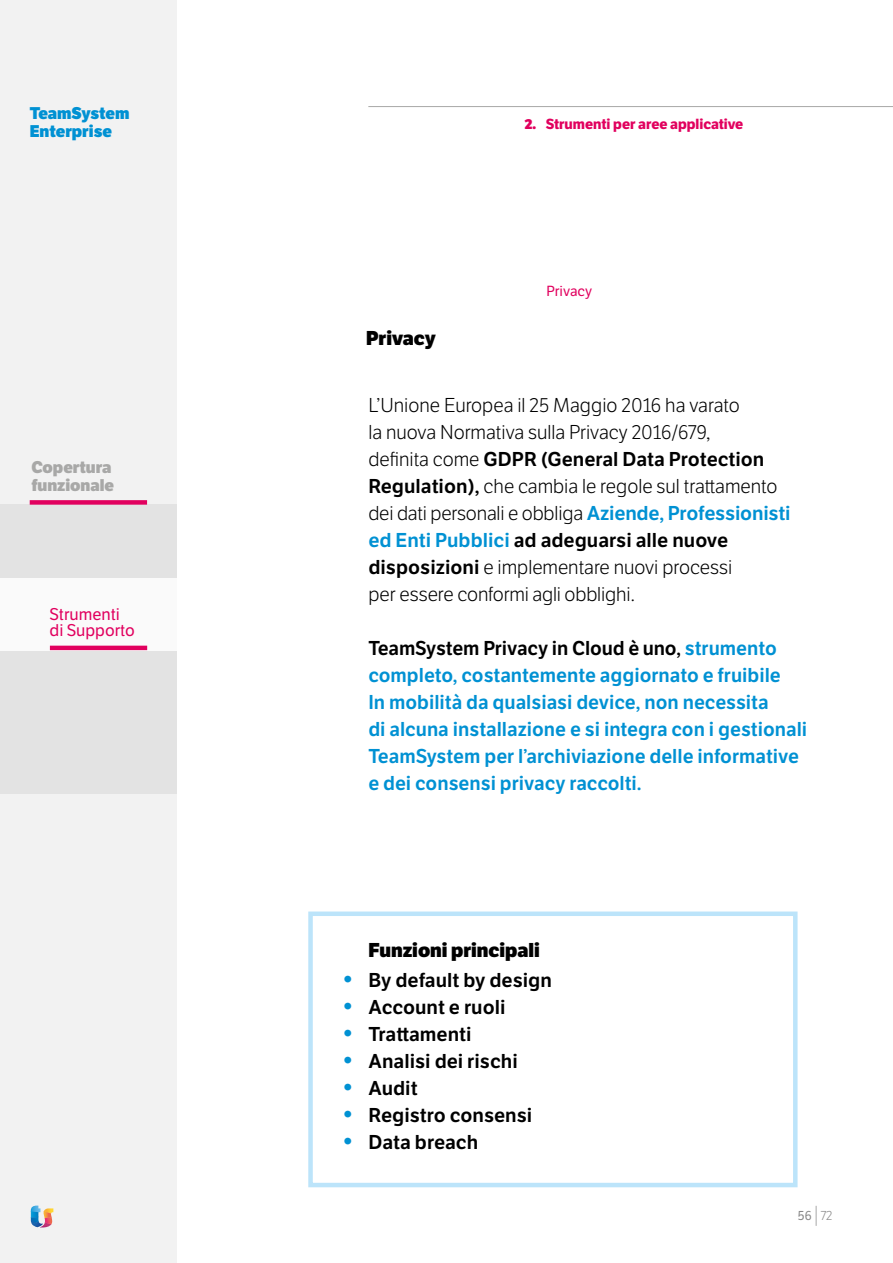
<style>
.page{position:relative;width:893px;height:1263px;background:#fff}
.page>*{position:absolute;margin:0;border:0;box-sizing:border-box;transform-origin:0 0}
.t1{font:300 19.5px/27px "LFT Etica";color:#000}
.t2{font:600 19.5px/27px "LFT Etica";color:#0091d3}
.t3{font:600 19.5px "LFT Etica";color:#000}
.t4{font:800 19.5px "LFT Etica";color:#000}
.t5{font:800 16.5px/18px "LFT Etica";color:#0091d3}
.t6{font:16.5px/16.5px "LFT Etica";color:#e1005e}
.t7{font:800 16.5px/17.2px "LFT Etica";color:#a8a8a7}
.t8{font:700 14.25px "LFT Etica";color:#e1005e}
.t9{font:14.25px "LFT Etica";color:#e1005e}
.t10{font:12.75px "LFT Etica";color:#878787}
.s1{font-weight:800}
.s2{font-weight:600}
.s3{font-weight:600;color:#0091d3}
.s4{color:#000}
.s5{font-size:25.5px;color:#0091d3}
.s6{font-weight:300}
</style>
<div class="page">
<svg style="left:816px;top:1206px;width:1px;height:20px"></svg>
<div style="left:0;top:0;width:177px;height:1263px;background:#f2f2f2"></div>
<svg style="left:31px;top:1205px;width:22px;height:22px"></svg>
<div style="left:0;top:504px;width:177px;height:290px;background:#e3e3e3"></div>
<div style="left:0;top:578px;width:177px;height:72px;background:#fafafa"></div>
<hr style="left:50px;top:646px;width:97px;height:4px;background:#e1005e">
<div style="left:308px;top:911px;width:489px;height:276px;border:4px solid #bce4fa"></div>
<hr style="left:368px;top:106px;width:525px;height:1px;background:#a8a8a7">
<div style="left:30px;top:500px;width:117px;height:5px;background:#e1005e"></div>
<p class="t5" style="left:30px;top:105px;width:101px">TeamSystem<br>Enterprise</p>
<p class="t7" style="left:32px;top:459px;width:84px">Copertura funzionale</p>
<p class="t6" style="left:50px;top:606px;width:87px">Strumenti di Supporto</p>
<p class="t8" style="left:524px;top:116px;width:220px"><span class="s1">2.</span> Strumenti per aree applicative</p>
<p class="t4" style="left:366px;top:326px;width:71px">Privacy</p>
<p class="t9" style="left:547px;top:282px;width:47px">Privacy</p>
<p class="t1" style="left:368px;top:393px;width:424px">L’Unione Europea il 25 Maggio 2016 ha varato<br>la nuova Normativa sulla Privacy 2016/679,<br>definita come <span class="s2">GDPR (General Data Protection Regulation),</span> che cambia le regole sul trattamento dei dati personali e obbliga <span class="s3">Aziende, Professionisti ed Enti Pubblici</span> <span class="s2">ad adeguarsi alle nuove disposizioni</span> e implementare nuovi processi<br>per essere conformi agli obblighi.</p>
<p class="t2" style="left:368px;top:635px;width:440px"><span class="s4">TeamSystem Privacy in Cloud è uno,</span> strumento completo, costantemente aggiornato e fruibile<br>In mobilità da qualsiasi device, non necessita<br>di alcuna installazione e si integra con i gestionali TeamSystem per l’archiviazione delle informative e dei consensi privacy raccolti.</p>
<p class="t4" style="left:369px;top:938px;width:173px">Funzioni principali</p>
<p class="t3" style="left:342px;top:968px;width:212px"><span class="s5">•</span> By default by design</p>
<p class="t3" style="left:342px;top:995px;width:165px"><span class="s5">•</span> Account e ruoli</p>
<p class="t3" style="left:342px;top:1022px;width:131px"><span class="s5">•</span> Trattamenti</p>
<p class="t3" style="left:342px;top:1049px;width:178px"><span class="s5">•</span> Analisi dei rischi</p>
<p class="t3" style="left:342px;top:1076px;width:78px"><span class="s5">•</span> Audit</p>
<p class="t3" style="left:342px;top:1103px;width:192px"><span class="s5">•</span> Registro consensi</p>
<p class="t3" style="left:342px;top:1130px;width:138px"><span class="s5">•</span> Data breach</p>
<p class="t10" style="left:798px;top:1208px;width:36px">56 <span class="s6">72</span></p>
</div>
